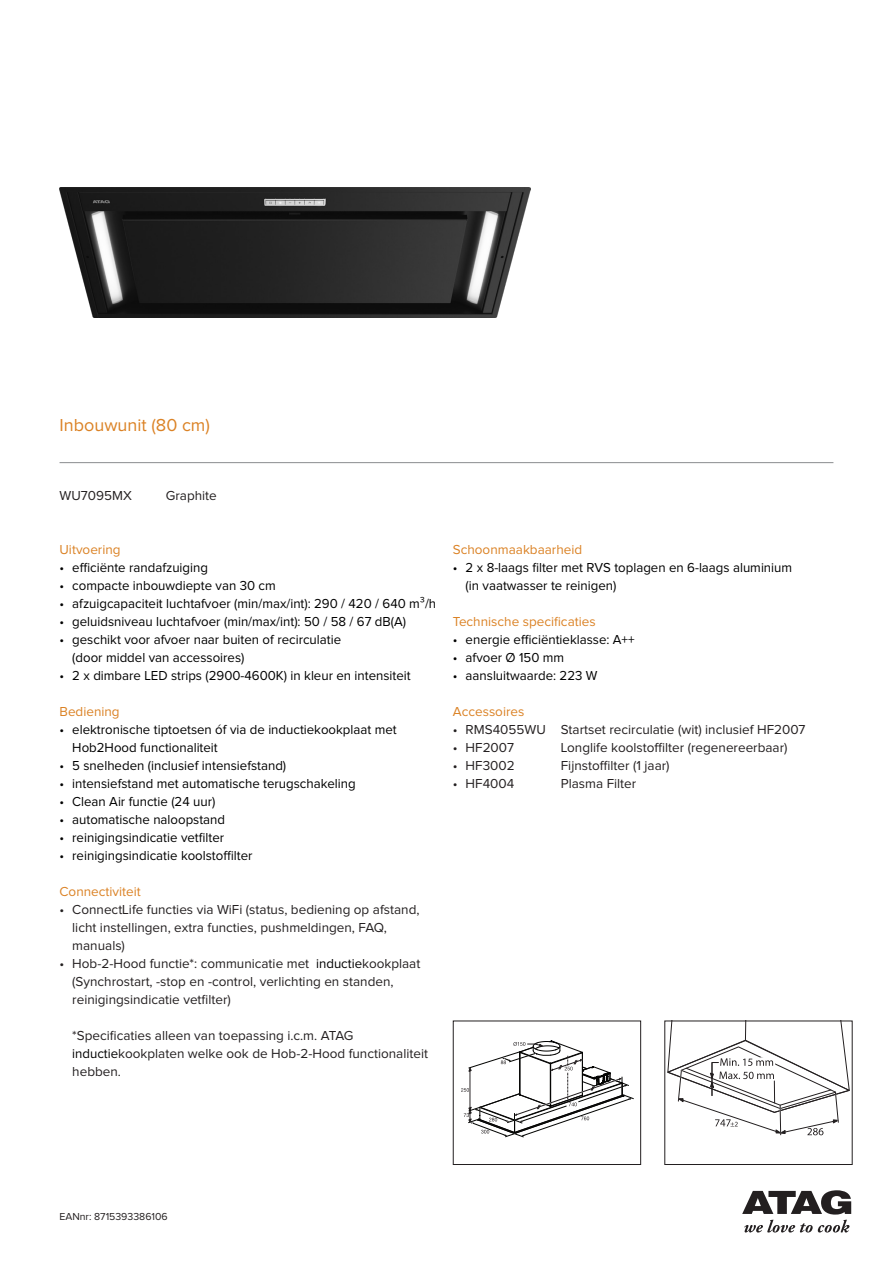
<style>
.page{position:relative;width:893px;height:1263px;background:#fff}
.page>*{position:absolute;margin:0;border:0;box-sizing:border-box;transform-origin:0 0}
.Productnaam{font:18px "Proxima Nova";color:#db8225}
.t1{font:13.5px/18px "Proxima Nova";color:#000}
.type_overzicht{font:13.5px/18px "Proxima Nova";color:#231f20}
.producttekst_tussenkop{font:13.5px "Proxima Nova";color:#db8225}
.EANnr{font:10.5px "Proxima Nova";color:#231f20}
.s1{color:#000}
</style>
<div class="page">
<hr style="left:60px;top:462px;width:773px;height:1px;background:#8a8c8f">
<svg style="left:744px;top:1220px;width:105px;height:12px"></svg>
<svg style="left:742px;top:1190px;width:109px;height:24px"></svg>
<img style="left:60px;top:188px;width:470px;height:129px">
<svg style="left:461px;top:1041px;width:173px;height:96px"></svg>
<div style="left:453px;top:1020px;width:188px;height:145px;border:1px solid #231f20"></div>
<svg style="left:667px;top:1022px;width:183px;height:113px"></svg>
<p class="Productnaam" style="left:60px;top:416px;width:152px">Inbouwunit (80 cm)</p>
<p class="type_overzicht" style="left:60px;top:487px;width:74px">WU7095MX</p>
<p class="type_overzicht" style="left:166px;top:487px;width:52px">Graphite</p>
<p class="producttekst_tussenkop" style="left:60px;top:543px;width:63px">Uitvoering</p>
<p class="t1" style="left:60px;top:559px;width:150px">• efficiënte randafzuiging</p>
<p class="t1" style="left:60px;top:577px;width:218px">• compacte inbouwdiepte van 30 cm</p>
<p class="t1" style="left:60px;top:595px;width:378px">• afzuigcapaciteit luchtafvoer (min/max/int): 290 / 420 / 640 m³/h</p>
<p class="t1" style="left:60px;top:613px;width:348px">• geluidsniveau luchtafvoer (min/max/int): 50 / 58 / 67 dB(A)</p>
<p class="t1" style="left:72px;top:631px;width:270px;text-indent:-13px">• geschikt voor afvoer naar buiten of recirculatie (door middel van accessoires)</p>
<p class="t1" style="left:60px;top:667px;width:353px">• 2 x dimbare LED strips (2900-4600K) in kleur en intensiteit</p>
<p class="producttekst_tussenkop" style="left:60px;top:705px;width:62px">Bediening</p>
<p class="t1" style="left:72px;top:721px;width:326px;text-indent:-13px">• elektronische tiptoetsen óf via de inductiekookplaat met<br>Hob2Hood functionaliteit</p>
<p class="t1" style="left:60px;top:757px;width:228px">• 5 snelheden (inclusief intensiefstand)</p>
<p class="t1" style="left:60px;top:775px;width:298px">• intensiefstand met automatische terugschakeling</p>
<p class="t1" style="left:60px;top:793px;width:157px">• Clean Air functie (24 uur)</p>
<p class="t1" style="left:60px;top:811px;width:167px">• automatische naloopstand</p>
<p class="t1" style="left:60px;top:829px;width:166px">• reinigingsindicatie vetfilter</p>
<p class="t1" style="left:60px;top:847px;width:194px">• reinigingsindicatie koolstoffilter</p>
<p class="producttekst_tussenkop" style="left:60px;top:885px;width:83px">Connectiviteit</p>
<p class="type_overzicht" style="left:72px;top:901px;width:349px;text-indent:-13px">• ConnectLife functies via WiFi (status, bediening op afstand, licht instellingen, extra functies, pushmeldingen, FAQ, manuals)</p>
<p class="type_overzicht" style="left:72px;top:955px;width:350px;text-indent:-13px">• Hob-2-Hood functie*: communicatie met <span class="s1">inductie</span>kookplaat (Synchrostart, -stop en -control, verlichting en standen, reinigingsindicatie vetfilter)</p>
<p class="type_overzicht" style="left:72px;top:1027px;width:357px">*Specificaties alleen van toepassing i.c.m. ATAG <span class="s1">inductie</span>kookplaten welke ook de Hob-2-Hood functionaliteit hebben.</p>
<p class="producttekst_tussenkop" style="left:453px;top:543px;width:131px">Schoonmaakbaarheid</p>
<p class="t1" style="left:466px;top:559px;width:328px;text-indent:-13px">• 2 x 8-laags filter met RVS toplagen en 6-laags aluminium (in vaatwasser te reinigen)</p>
<p class="producttekst_tussenkop" style="left:453px;top:615px;width:144px">Technische specificaties</p>
<p class="t1" style="left:453px;top:631px;width:183px">• energie efficiëntieklasse: A++</p>
<p class="t1" style="left:453px;top:649px;width:113px">• afvoer Ø 150 mm</p>
<p class="t1" style="left:453px;top:667px;width:146px">• aansluitwaarde: 223 W</p>
<p class="producttekst_tussenkop" style="left:453px;top:705px;width:73px">Accessoires</p>
<p class="type_overzicht" style="left:453px;top:721px;width:354px">• RMS4055WU Startset recirculatie (wit) inclusief HF2007</p>
<p class="type_overzicht" style="left:453px;top:739px;width:63px">• HF2007</p>
<p class="type_overzicht" style="left:561px;top:739px;width:228px">Longlife koolstoffilter (regenereerbaar)</p>
<p class="type_overzicht" style="left:453px;top:757px;width:63px">• HF3002</p>
<p class="type_overzicht" style="left:561px;top:757px;width:110px">Fijnstoffilter (1 jaar)</p>
<p class="type_overzicht" style="left:453px;top:775px;width:63px">• HF4004</p>
<p class="type_overzicht" style="left:561px;top:775px;width:77px">Plasma Filter</p>
<p class="EANnr" style="left:60px;top:1212px;width:110px">EANnr: 8715393386106</p>
</div>
